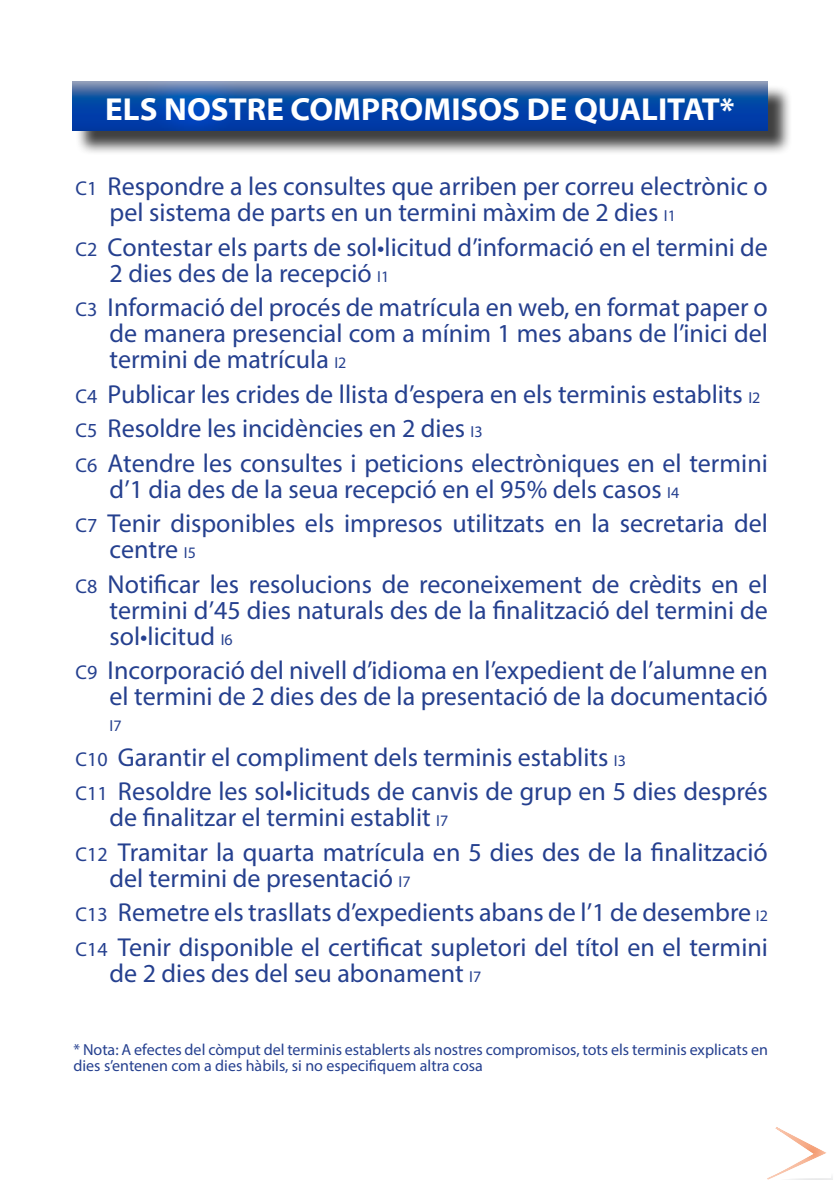
<style>
.page{position:relative;width:840px;height:1191px;background:#fff}
.page>*{position:absolute;margin:0;border:0;box-sizing:border-box;transform-origin:0 0}
.t1{font:700 32px "Myriad Web Pro";color:#fff}
.t2{font:26px/34.6px "Myriad Pro";color:#25408f}
.t3{font:16px/16px "Myriad Pro";color:#25408f}
.s1{font-size:20px}
.s2{font-size:16px}
</style>
<div class="page">
<div style="left:75px;top:85px;width:717px;height:70px;background:#000;opacity:.75"></div>
<img style="left:72px;top:82px;width:695px;height:48px">
<p class="t1" style="left:105px;top:92px;width:630px">ELS NOSTRE COMPROMISOS DE QUALITAT*</p>
<p class="t2" style="left:109px;top:173px;width:659px;line-height:26px;text-indent:-34px"><span class="s1">C1</span> Respondre a les consultes que arriben per correu electrònic o pel sistema de parts en un termini màxim de 2 dies <span class="s2">I1</span></p>
<p class="t2" style="left:109px;top:233px;width:659px;line-height:26px;text-indent:-34px"><span class="s1">C2</span> Contestar els parts de sol•licitud d’informació en el termini de<br>2 dies des de la recepció <span class="s2">I1</span></p>
<p class="t2" style="left:109px;top:294px;width:659px;line-height:26px;text-align:justify;text-indent:-34px"><span class="s1">C3</span> Informació del procés de matrícula en web, en format paper o de manera presencial com a mínim 1 mes abans de l’inici del termini de matrícula <span class="s2">I2</span></p>
<p class="t2" style="left:75px;top:376px;width:693px"><span class="s1">C4</span> Publicar les crides de llista d’espera en els terminis establits <span class="s2">I2<br></span><span class="s1">C5</span> Resoldre les incidències en 2 dies <span class="s2">I3<br></span><span class="s1">C6</span> Atendre les consultes i peticions electròniques en el termini</p>
<p class="t2" style="left:75px;top:471px;width:693px;text-indent:34px">d’1 dia des de la seua recepció en el 95% dels casos <span class="s2">I4<br></span><span class="s1">C7</span> Tenir disponibles els impresos utilitzats en la secretaria del</p>
<p class="t2" style="left:75px;top:532px;width:693px;text-indent:34px">centre <span class="s2">I5<br></span><span class="s1">C8</span> Notificar les resolucions de reconeixement de crèdits en el</p>
<p class="t2" style="left:109px;top:596px;width:659px;line-height:26px">termini d’45 dies naturals des de la finalització del termini de sol•licitud <span class="s2">I6</span></p>
<p class="t2" style="left:75px;top:657px;width:693px;line-height:26px;text-align:right"><span class="s1">C9</span> Incorporació del nivell d’idioma en l’expedient de l’alumne en el termini de 2 dies des de la presentació de la documentació</p>
<p class="t3" style="left:109px;top:717px;width:14px">I7</p>
<p class="t2" style="left:75px;top:739px;width:693px"><span class="s1">C10</span> Garantir el compliment dels terminis establits <span class="s2">I3<br></span><span class="s1">C11</span> Resoldre les sol•licituds de canvis de grup en 5 dies després</p>
<p class="t2" style="left:75px;top:800px;width:693px;text-indent:34px">de finalitzar el termini establit <span class="s2">I7<br></span><span class="s1">C12</span> Tramitar la quarta matrícula en 5 dies des de la finalització</p>
<p class="t2" style="left:75px;top:860px;width:693px;text-indent:34px">del termini de presentació <span class="s2">I7<br></span><span class="s1">C13</span> Remetre els trasllats d’expedients abans de l’1 de desembre <span class="s2">I2<br></span><span class="s1">C14</span> Tenir disponible el certificat supletori del títol en el termini</p>
<p class="t2" style="left:109px;top:955px;width:373px">de 2 dies des del seu abonament <span class="s2">I7</span></p>
<p class="t3" style="left:73px;top:1041px;width:695px">* Nota: A efectes del còmput del terminis establerts als nostres compromisos, tots els terminis explicats en dies s’entenen com a dies hàbils, si no especifiquem altra cosa</p>
</div>
